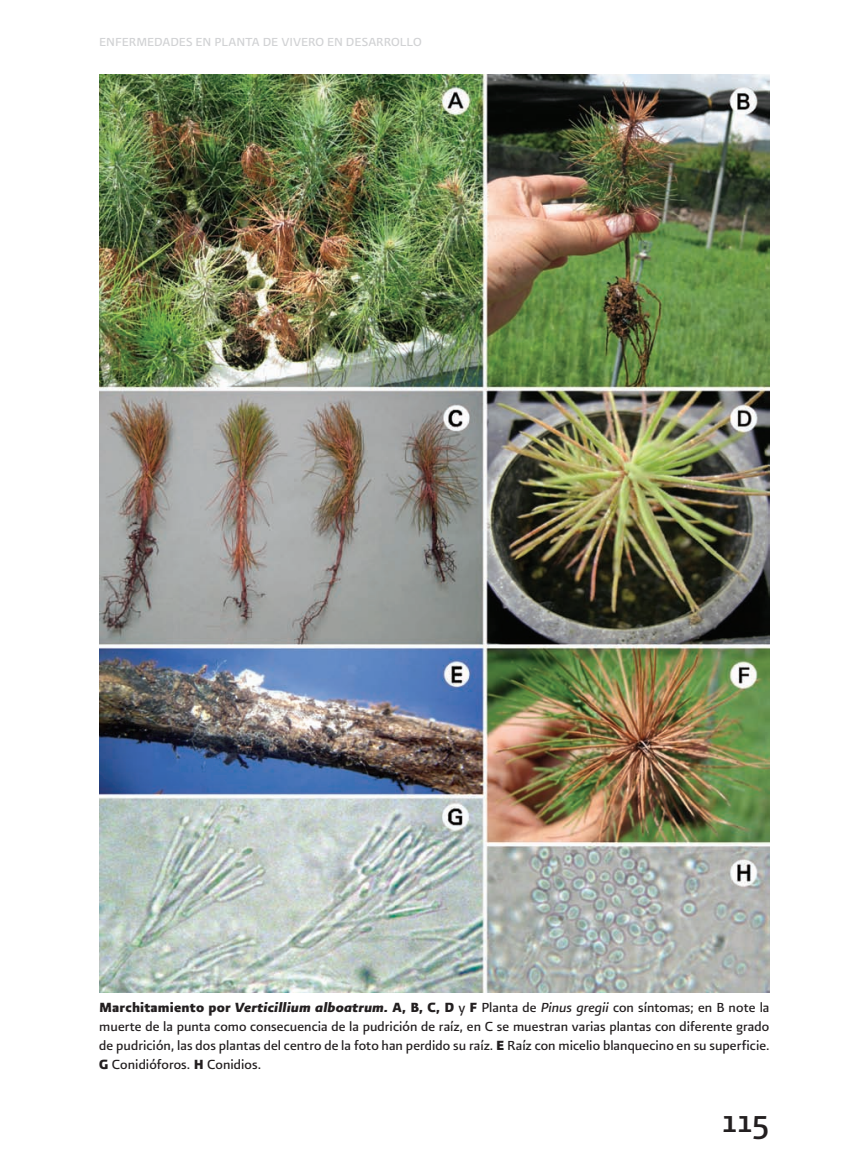
<style>
.page{position:relative;width:844px;height:1166px;background:#fff}
.page>*{position:absolute;margin:0;border:0;box-sizing:border-box;transform-origin:0 0}
.t1{font:40.25px "Presidencia Base CC";color:#231f20}
.t2{font:15.75px/18.9px "Presidencia Base";letter-spacing:.005em;color:#231f20;text-align:justify}
.t3{font:14px "Presidencia Base";color:#d1d2d4}
.s1{font-family:"Presidencia Fuerte"}
.s2{font-family:"Presidencia Fuerte CC";font-style:italic}
.s3{font-style:italic}
</style>
<div class="page">
<img style="left:99px;top:74px;width:670px;height:918px">
<p class="t3" style="left:99px;top:34px;width:324px">ENFERMEDADES EN PLANTA DE VIVERO EN DESARROLLO</p>
<p class="t2" style="left:99px;top:998px;width:671px"><span class="s1">Marchitamiento por</span> <span class="s2">Verticillium alboatrum.</span> <span class="s1">A, B, C, D</span> y <span class="s1">F</span> Planta de <span class="s3">Pinus gregii</span> con síntomas; en B note la muerte de la punta como consecuencia de la pudrición de raíz, en C se muestran varias plantas con diferente grado de pudrición, las dos plantas del centro de la foto han perdido su raíz. <span class="s1">E</span> Raíz con micelio blanquecino en su superficie.<br><span class="s1">G</span> Conidióforos. <span class="s1">H</span> Conidios.</p>
<h1 class="t1" style="left:721px;top:1097px;width:49px">115</h1>
</div>
